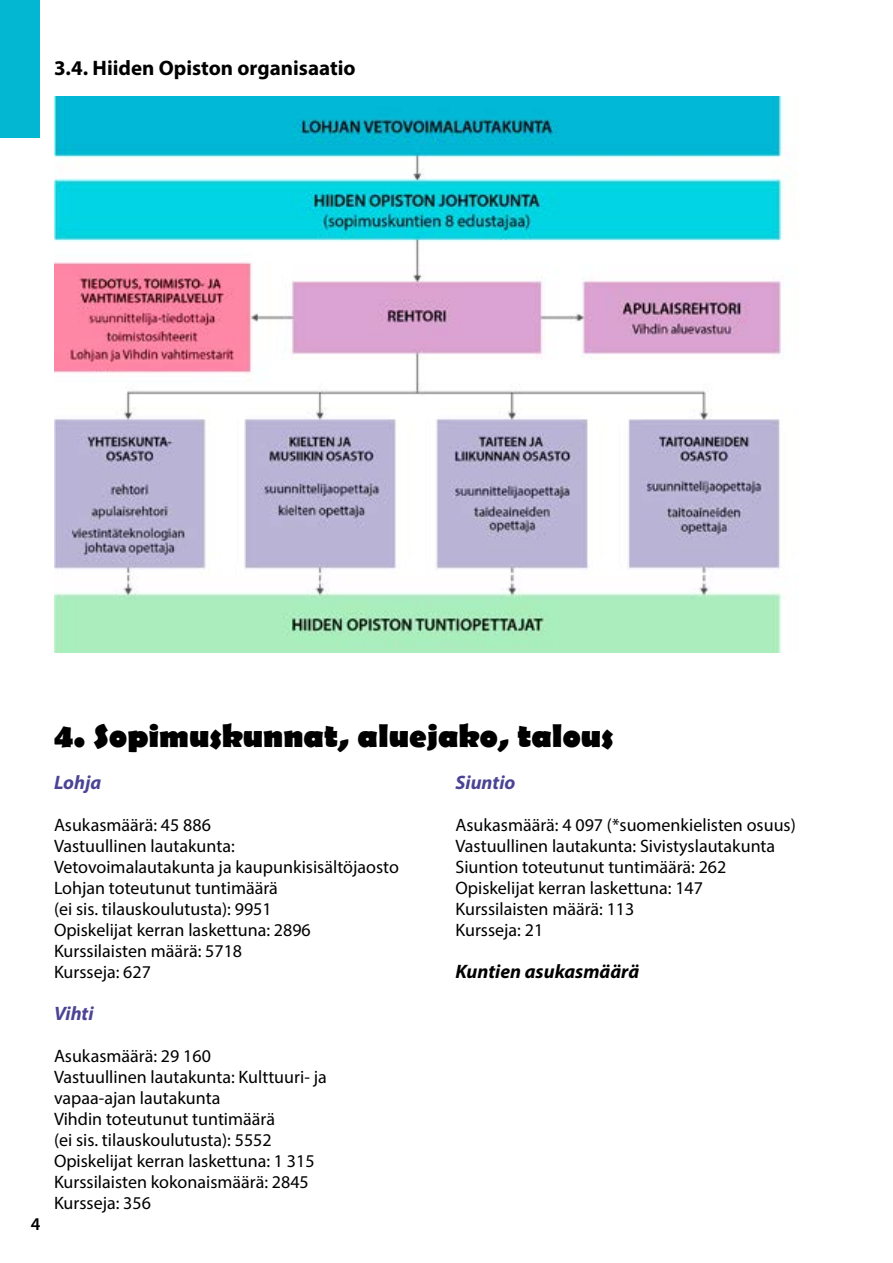
<style>
.page{position:relative;width:893px;height:1263px;background:#fff}
.page>*{position:absolute;margin:0;border:0;box-sizing:border-box;transform-origin:0 0}
.t1{font:700 33px "Berlin Sans FB";color:#000}
.t2{font:700 21px "Myriad Pro";color:#000}
.t3{font:italic 700 19.5px "Myriad Pro";color:#000}
.t4{font:italic 700 19.5px "Myriad Pro";color:#4b4495}
.t5{font:18px/21px "Myriad Pro";color:#000}
.t6{font:600 18px "Myriad Pro";color:#000}
</style>
<div class="page">
<img style="left:54px;top:96px;width:730px;height:557px">
<div style="left:0;top:0;width:40px;height:137px;background:#03b7d2"></div>
<p class="t2" style="left:54px;top:54px;width:303px">3.4. Hiiden Opiston organisaatio</p>
<p class="t6" style="left:31px;top:1213px;width:11px">4</p>
<h1 class="t1" style="left:54px;top:717px;width:561px">4. Sopimuskunnat, aluejako, talous</h1>
<p class="t4" style="left:54px;top:770px;width:49px">Lohja</p>
<p class="t5" style="left:54px;top:814px;width:346px">Asukasmäärä: 45 886<br>Vastuullinen lautakunta:<br>Vetovoimalautakunta ja kaupunkisisältöjaosto<br>Lohjan toteutunut tuntimäärä<br>(ei sis. tilauskoulutusta): 9951<br>Opiskelijat kerran laskettuna: 2896<br>Kurssilaisten määrä: 5718<br>Kursseja: 627</p>
<p class="t4" style="left:54px;top:1001px;width:41px">Vihti</p>
<p class="t5" style="left:54px;top:1045px;width:274px">Asukasmäärä: 29 160<br>Vastuullinen lautakunta: Kulttuuri- ja vapaa-ajan lautakunta<br>Vihdin toteutunut tuntimäärä<br>(ei sis. tilauskoulutusta): 5552<br>Opiskelijat kerran laskettuna: 1 315<br>Kurssilaisten kokonaismäärä: 2845<br>Kursseja: 356</p>
<p class="t4" style="left:455px;top:770px;width:61px">Siuntio</p>
<p class="t5" style="left:455px;top:814px;width:342px">Asukasmäärä: 4 097 (*suomenkielisten osuus)<br>Vastuullinen lautakunta: Sivistyslautakunta Siuntion toteutunut tuntimäärä: 262<br>Opiskelijat kerran laskettuna: 147<br>Kurssilaisten määrä: 113<br>Kursseja: 21</p>
<p class="t3" style="left:455px;top:959px;width:185px">Kuntien asukasmäärä</p>
</div>
